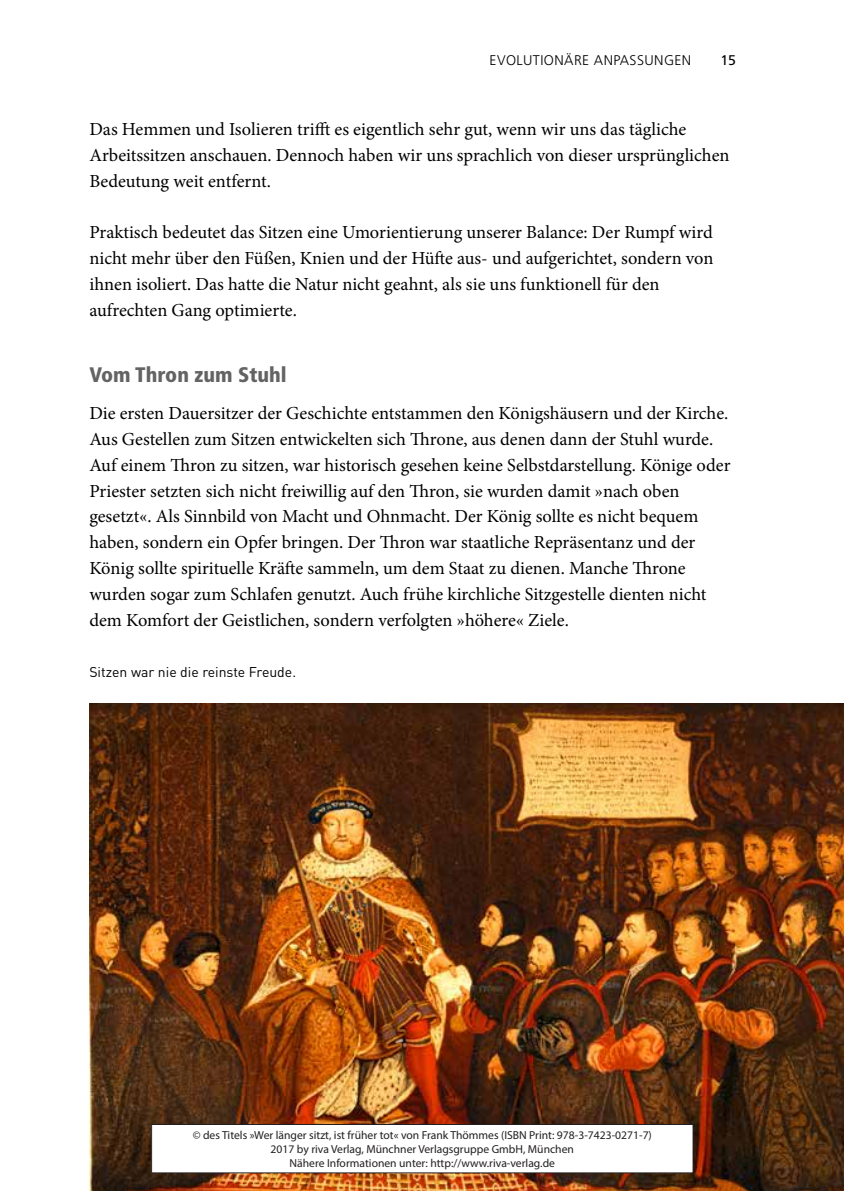
<style>
.page{position:relative;width:844px;height:1191px;background:#fff}
.page>*{position:absolute;margin:0;border:0;box-sizing:border-box;transform-origin:0 0}
.t1{font:900 condensed 21px "Frutiger LT Std";color:#646363}
.t2{font:18.38px/25.9px "Minion Pro";color:#000}
.t3{font:14px "DIN Pro";color:#000}
.t4{font:300 14px "Frutiger LT Std";letter-spacing:.03em;color:#000}
.t5{font:14px "Frutiger LT Std";color:#000}
.t6{font:11.55px/13.5px "Myriad Pro";color:#231f20;text-align:center}
</style>
<div class="page">
<img style="left:89px;top:703px;width:754px;height:488px">
<div style="left:151px;top:1124px;width:542px;height:48px;background:#fff"></div>
<div style="left:151px;top:1124px;width:542px;height:49px;border:1px solid #231f20"></div>
<p class="t4" style="left:489px;top:52px;width:203px">EVOLUTIONÄRE ANPASSUNGE N</p>
<p class="t5" style="left:720px;top:52px;width:17px">15</p>
<p class="t2" style="left:89px;top:116px;width:641px">Das Hemmen und Isolieren trifft es eigentlich sehr gut, wenn wir uns das tägliche<br>Arbeitssitzen anschauen. Dennoch haben wir uns sprachlich von dieser ursprünglichen<br>Bedeutung weit entfernt.</p>
<p class="t2" style="left:89px;top:219px;width:625px">Praktisch bedeutet das Sitzen eine Umorientierung unserer Balance: Der Rumpf wird nicht mehr über den Füßen, Knien und der Hüfte aus- und aufgerichtet, sondern von ihnen isoliert. Das hatte die Natur nicht geahnt, als sie uns funktionell für den aufrechten Gang optimierte.</p>
<p class="t1" style="left:89px;top:362px;width:199px">Vom Thron zum Stuhl</p>
<p class="t2" style="left:89px;top:400px;width:642px">Die ersten Dauersitzer der Geschichte entstammen den Königshäusern und der Kirche.<br>Aus Gestellen zum Sitzen entwickelten sich Throne, aus denen dann der Stuhl wurde.<br>Auf einem Thron zu sitzen, war historisch gesehen keine Selbstdarstellung. Könige oder Priester setzten sich nicht freiwillig auf den Thron, sie wurden damit »nach oben gesetzt«. Als Sinnbild von Macht und Ohnmacht. Der König sollte es nicht bequem haben, sondern ein Opfer bringen. Der Thron war staatliche Repräsentanz und der König sollte spirituelle Kräfte sammeln, um dem Staat zu dienen. Manche Throne wurden sogar zum Schlafen genutzt. Auch frühe kirchliche Sitzgestelle dienten nicht dem Komfort der Geistlichen, sondern verfolgten »höhere« Ziele.</p>
<p class="t3" style="left:89px;top:662px;width:208px">Sitzen war nie die reinste Freude.</p>
<p class="t6" style="left:193px;top:1128px;width:460px">© des Titels »Wer länger sitzt, ist früher tot« von Frank Thömmes (ISBN Print: 978-3-7423-0271-7)<br>2017 by riva Verlag, Münchner Verlagsgruppe GmbH, München<br>Nähere Informationen unter: http://www.riva-verlag.de</p>
</div>
